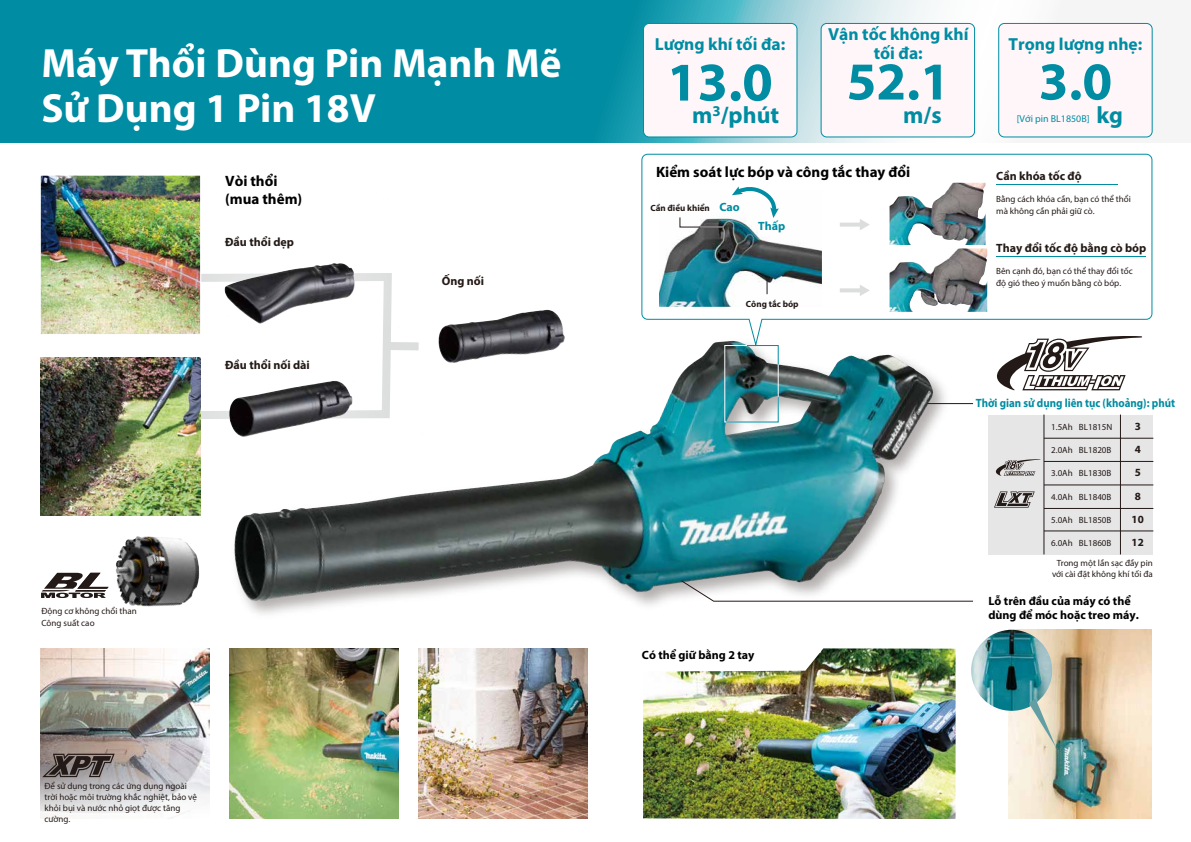
<style>
.page{position:relative;width:1191px;height:842px;background:#fff}
.page>*{position:absolute;margin:0;border:0;box-sizing:border-box;transform-origin:0 0}
.t1{font:700 54.9px "Myriad Pro";color:#008ca2}
.t2{font:700 53.7px "Myriad Pro";color:#008ca2}
.t3{font:700 41px/45px "Myriad Pro";color:#fff}
.t4{font:700 23.7px "Myriad Pro";color:#008ca2}
.t5{font:700 17.5px/18.8px "Myriad Pro";color:#008ca2;text-align:center}
.t6{font:700 15px/18px "Myriad Pro";color:#000}
.t7{font:700 12px "Myriad Pro";color:#231916}
.t8{font:700 12px/14.4px "Myriad Pro";color:#000}
.t9{font:700 12px "Myriad Pro";color:#008ca2;scale:.91 1}
.t10{font:700 12px "Myriad Pro";color:#008ca2}
.t11{font:700 11px/23.1px "Myriad Pro";color:#231916;text-align:justify}
.t12{font:10px "Myriad Pro";color:#008ca2}
.t13{font:9px/10.8px "Myriad Pro";color:#231916}
.t14{font:700 9px "Myriad Pro";color:#231916}
.s1{font-size:12px;color:#008ca2}
</style>
<div class="page">
<div style="left:988px;top:415px;width:165px;height:139px;background:#e6e6e7"></div>
<hr style="left:1044px;top:438px;width:109px;height:1px;background:#231916">
<hr style="left:1044px;top:461px;width:109px;height:1px;background:#231916">
<hr style="left:1044px;top:485px;width:109px;height:1px;background:#231916">
<hr style="left:1044px;top:508px;width:109px;height:1px;background:#231916">
<hr style="left:1044px;top:531px;width:109px;height:1px;background:#231916">
<svg style="left:0;top:0;width:1153px;height:142px;background:#239bae"></svg>
<img style="left:246px;top:376px;width:708px;height:239px">
<img style="left:234px;top:347px;width:696px;height:255px">
<img style="left:643px;top:648px;width:312px;height:171px">
<img style="left:1008px;top:630px;width:144px;height:189px">
<img style="left:971px;top:630px;width:81px;height:81px;border-radius:40px">
<img style="left:41px;top:648px;width:168px;height:120px">
<img style="left:41px;top:176px;width:90px;height:158px">
<img style="left:230px;top:648px;width:168px;height:171px">
<img style="left:41px;top:357px;width:94px;height:158px">
<img style="left:135px;top:418px;width:312px;height:113px">
<img style="left:229px;top:423px;width:123px;height:14px">
<img style="left:131px;top:175px;width:317px;height:243px">
<img style="left:225px;top:263px;width:130px;height:6px">
<img style="left:438px;top:310px;width:127px;height:53px">
<svg style="left:40px;top:768px;width:170px;height:51px"></svg>
<img style="left:418px;top:648px;width:169px;height:171px">
<div style="left:643px;top:23px;width:154px;height:114px;background:#fef6f9;border-radius:6px"></div>
<div style="left:643px;top:23px;width:154px;height:114px;border:1px solid #008ca2;border-radius:6px"></div>
<div style="left:821px;top:23px;width:153px;height:114px;background:#fef6f9;border-radius:6px"></div>
<div style="left:820px;top:23px;width:155px;height:114px;border:1px solid #008ca2;border-radius:6px"></div>
<div style="left:998px;top:23px;width:154px;height:114px;background:#fef6f9;border-radius:6px"></div>
<div style="left:998px;top:23px;width:154px;height:114px;border:1px solid #008ca2;border-radius:6px"></div>
<svg style="left:995px;top:459px;width:45px;height:17px"></svg>
<hr style="left:1120px;top:415px;width:1px;height:139px;background:#231916">
<hr style="left:1043px;top:415px;width:1px;height:139px;background:#231916">
<svg style="left:994px;top:491px;width:40px;height:17px"></svg>
<svg style="left:996px;top:347px;width:130px;height:43px"></svg>
<svg style="left:746px;top:347px;width:33px;height:18px"></svg>
<svg style="left:41px;top:573px;width:68px;height:25px"></svg>
<svg style="left:725px;top:396px;width:54px;height:27px"></svg>
<img style="left:116px;top:536px;width:84px;height:71px">
<svg style="left:41px;top:750px;width:76px;height:30px"></svg>
<svg style="left:42px;top:754px;width:73px;height:23px;background:#625957"></svg>
<svg style="left:1029px;top:698px;width:27px;height:49px"></svg>
<hr style="left:927px;top:403px;width:46px;height:1px;background:#231916">
<svg style="left:192px;top:269px;width:235px;height:154px"></svg>
<svg style="left:680px;top:580px;width:293px;height:22px"></svg>
<svg style="left:641px;top:154px;width:511px;height:193px"></svg>
<svg style="left:679px;top:217px;width:45px;height:11px"></svg>
<h3 class="t3" style="left:41px;top:39px;width:522px">Máy Thổi Dùng Pin Mạnh Mẽ<br>Sử Dụng 1 Pin 18V</h3>
<h3 class="t6" style="left:225px;top:171px;width:79px">Vòi thổi (mua thêm)</h3>
<h3 class="t7" style="left:225px;top:234px;width:70px">Đầu thổi dẹp</h3>
<h3 class="t7" style="left:225px;top:357px;width:86px">Đầu thổi nối dài</h3>
<p class="t13" style="left:41px;top:605px;width:97px;line-height:12px">Động cơ không chổi than<br>Công suất cao</p>
<p class="t13" style="left:45px;top:780px;width:154px">Để sử dụng trong các ứng dụng ngoài trời hoặc môi trường khắc nghiệt, bảo vệ khỏi bụi và nước nhỏ giọt được tăng cường.</p>
<h3 class="t7" style="left:442px;top:273px;width:44px">Ống nối</h3>
<h3 class="t5" style="left:828px;top:24px;width:142px">Vận tốc không khí tối đa:</h3>
<h3 class="t5" style="left:655px;top:34px;width:132px">Lượng khí tối đa:</h3>
<h1 class="t1" style="left:667px;top:46px;width:107px">13.0</h1>
<h3 class="t4" style="left:692px;top:100px;width:89px">m<sup>3</sup>/phút</h3>
<h3 class="t4" style="left:903px;top:100px;width:40px">m/s</h3>
<h2 class="t2" style="left:846px;top:46px;width:105px">52.1</h2>
<h3 class="t6" style="left:656px;top:163px;width:256px">Kiểm soát lực bóp và công tắc thay đổi</h3>
<p class="t14" style="left:650px;top:202px;width:91px">Cần điều khiển <span class="s1">Cao</span></p>
<h3 class="t10" style="left:758px;top:218px;width:29px">Thấp</h3>
<p class="t14" style="left:746px;top:298px;width:54px">Công tắc bóp</p>
<h3 class="t5" style="left:1008px;top:34px;width:135px">Trọng lượng nhẹ:</h3>
<h2 class="t2" style="left:1038px;top:46px;width:75px">3.0</h2>
<h3 class="t4" style="left:1096px;top:100px;width:28px">kg</h3>
<p class="t12" style="left:1016px;top:112px;width:74px">[Với pin BL1850B]</p>
<h3 class="t7" style="left:996px;top:168px;width:87px">Cần khóa tốc độ</h3>
<p class="t13" style="left:996px;top:193px;width:136px;line-height:12px">Bằng cách khóa cần, bạn có thể thổi mà không cần phải giữ cò.</p>
<h3 class="t7" style="left:996px;top:240px;width:152px">Thay đổi tốc độ bằng cò bóp</h3>
<p class="t13" style="left:996px;top:265px;width:138px;line-height:12px">Bên cạnh đó, bạn có thể thay đổi tốc độ gió theo ý muốn bằng cò bóp.</p>
<h3 class="t9" style="left:976px;top:396px;width:220px">Thời gian sử dụng liên tục (khoảng): phút</h3>
<p class="t13" style="left:1051px;top:422px;width:63px">1.5Ah BL1815N</p>
<p class="t13" style="left:1051px;top:444px;width:62px">2.0Ah BL1820B</p>
<p class="t13" style="left:1051px;top:468px;width:62px">3.0Ah BL1830B</p>
<p class="t13" style="left:1051px;top:491px;width:62px">4.0Ah BL1840B</p>
<p class="t13" style="left:1051px;top:514px;width:62px">5.0Ah BL1850B</p>
<p class="t13" style="left:1051px;top:537px;width:62px">6.0Ah BL1860B</p>
<p class="t11" style="left:1134px;top:415px;width:8px">3<br>4<br>5<br>8</p>
<p class="t11" style="left:1131px;top:530px;width:14px">12</p>
<p class="t11" style="left:1131px;top:507px;width:14px">10</p>
<p class="t13" style="left:1052px;top:557px;width:102px;text-align:center">Trong một lần sạc đầy pin với cài đặt không khí tối đa</p>
<h3 class="t8" style="left:642px;top:647px;width:114px">Có thể giữ bằng 2 tay</h3>
<h3 class="t8" style="left:988px;top:593px;width:152px">Lỗ trên đầu của máy có thể dùng để móc hoặc treo máy.</h3>
</div>
